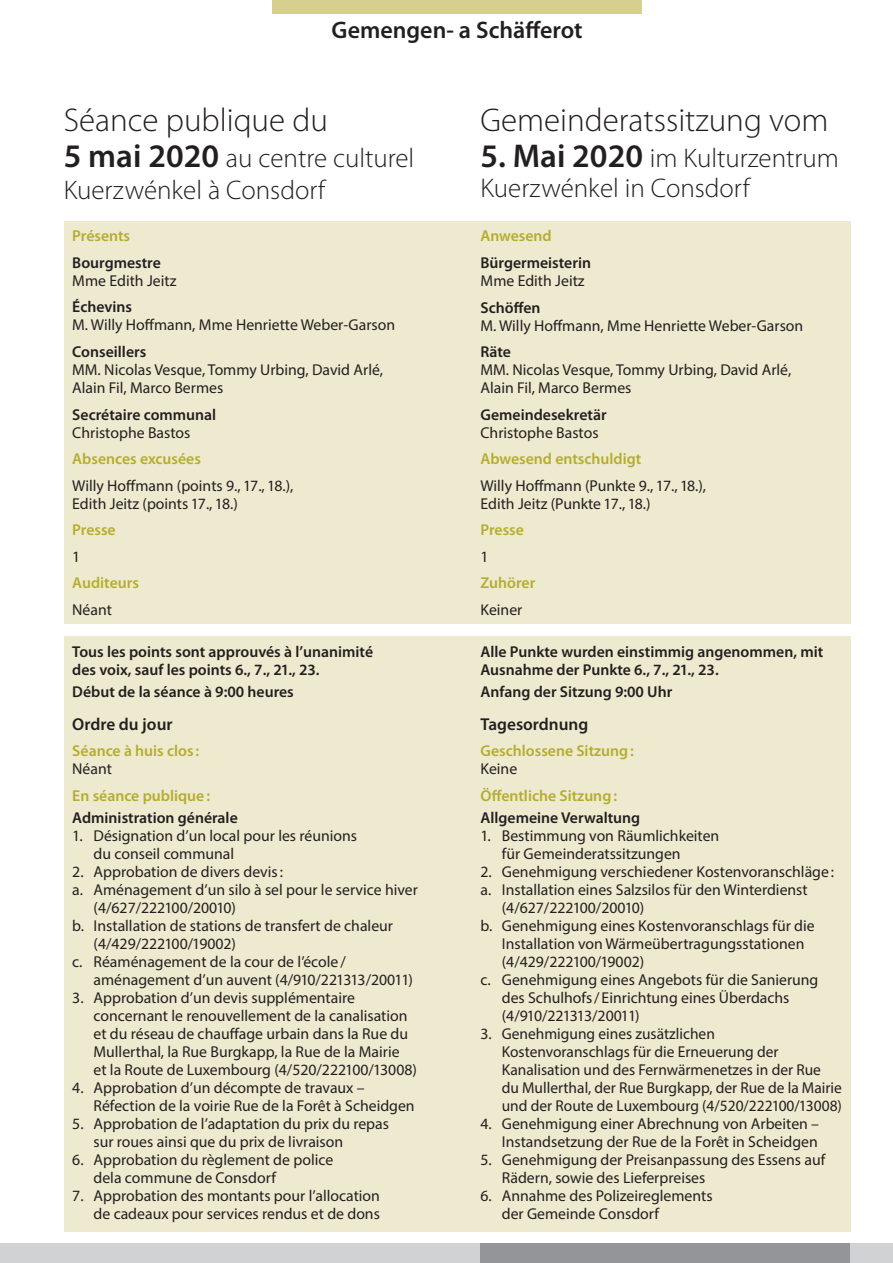
<style>
.page{position:relative;width:893px;height:1263px;background:#fff}
.page>*{position:absolute;margin:0;border:0;box-sizing:border-box;transform-origin:0 0}
.t1{font:300 33px "Myriad Pro";color:#231f20}
.t2{font:300 27px/31.5px "Myriad Pro";color:#231f20}
.t3{font:600 24px "Myriad Pro";color:#231f20}
.t4{font:600 17.25px "Myriad Pro";color:#231f20}
.t5{font:15.75px/18px "Myriad Pro";color:#231f20}
.t6{font:600 15.75px/18px "Myriad Pro";color:#231f20}
.t7{font:600 15.75px "Myriad Pro";color:#b5ad2e}
.t8{font:15.75px "Myriad Pro";letter-spacing:-.06em;color:#231f20}
.s1{font-weight:600;font-size:33px}
</style>
<div class="page">
<div style="left:0;top:1243px;width:893px;height:20px;background:#d1d2d4"></div>
<div style="left:480px;top:1243px;width:370px;height:20px;background:#939598"></div>
<div style="left:272px;top:0;width:370px;height:14px;background:#d6cf8e"></div>
<div style="left:64px;top:636px;width:786px;height:596px;background:#edeacf"></div>
<div style="left:64px;top:221px;width:786px;height:402px;background:#edeacf"></div>
<h3 class="t3" style="left:332px;top:17px;width:253px">Gemengen- a Schäfferot</h3>
<h1 class="t1" style="left:64px;top:102px;width:266px">Séance publique du</h1>
<h2 class="t2" style="left:64px;top:143px;width:352px"><span class="s1">5 mai 2020</span> au centre culturel<br>Kuerzwénkel à Consdorf</h2>
<p class="t7" style="left:72px;top:227px;width:59px">Présents</p>
<p class="t6" style="left:72px;top:254px;width:90px">Bourgmestre</p>
<p class="t5" style="left:72px;top:271px;width:106px">Mme Edith Jeitz</p>
<p class="t6" style="left:72px;top:298px;width:61px">Échevins</p>
<p class="t5" style="left:72px;top:316px;width:324px">M. Willy Hoffmann, Mme Henriette Weber-Garson</p>
<p class="t6" style="left:72px;top:343px;width:76px">Conseillers</p>
<p class="t5" style="left:72px;top:360px;width:312px">MM. Nicolas Vesque, Tommy Urbing, David Arlé,<br>Alain Fil, Marco Bermes</p>
<p class="t6" style="left:72px;top:405px;width:146px">Secrétaire communal</p>
<p class="t5" style="left:72px;top:423px;width:120px">Christophe Bastos</p>
<p class="t7" style="left:72px;top:450px;width:130px">Absences excusées</p>
<p class="t5" style="left:72px;top:476px;width:223px">Willy Hoffmann (points 9., 17., 18.),<br>Edith Jeitz (points 17., 18.)</p>
<p class="t7" style="left:72px;top:521px;width:45px">Presse</p>
<p class="t5" style="left:72px;top:547px;width:10px">1</p>
<p class="t7" style="left:72px;top:574px;width:68px">Auditeurs</p>
<p class="t5" style="left:72px;top:600px;width:41px">Néant</p>
<p class="t6" style="left:72px;top:643px;width:302px">Tous les points sont approuvés à l’unanimité des voix, sauf les points 6., 7., 21., 23.</p>
<p class="t6" style="left:72px;top:683px;width:223px">Début de la séance à 9:00 heures</p>
<p class="t4" style="left:72px;top:714px;width:102px">Ordre du jour</p>
<p class="t7" style="left:72px;top:742px;width:129px">Séance à huis clos :</p>
<p class="t5" style="left:72px;top:759px;width:41px">Néant</p>
<p class="t7" style="left:72px;top:786px;width:139px">En séance publique:</p>
<p class="t6" style="left:72px;top:809px;width:167px">Administration générale</p>
<p class="t5" style="left:94px;top:826px;width:265px;text-indent:-21px">1. Désignation d’un local pour les réunions du conseil communal</p>
<p class="t5" style="left:72px;top:862px;width:212px">2. Approbation de divers devis:</p>
<p class="t5" style="left:72px;top:880px;width:347px">a. Aménagement d’un silo à sel pour le service hiver</p>
<p class="t5" style="left:94px;top:898px;width:144px">(4/627/222100/20010)</p>
<p class="t5" style="left:72px;top:916px;width:322px">b. Installation de stations de transfert de chaleur</p>
<p class="t5" style="left:94px;top:934px;width:144px">(4/429/222100/19002)</p>
<p class="t5" style="left:72px;top:952px;width:275px">c. Réaménagement de la cour de l’école/</p>
<p class="t5" style="left:94px;top:970px;width:321px">aménagement d’un auvent (4/910/221313/20011)</p>
<p class="t5" style="left:94px;top:988px;width:325px;text-indent:-21px">3. Approbation d’un devis supplémentaire concernant le renouvellement de la canalisation et du réseau de chauffage urbain dans la Rue du Mullerthal, la Rue Burgkapp, la Rue de la Mairie<br>et la Route de Luxembourg (4/520/222100/13008)</p>
<p class="t5" style="left:94px;top:1078px;width:323px;text-indent:-21px">4. Approbation d’un décompte de travaux –<br>Réfection de la voirie Rue de la Forêt à Scheidgen</p>
<p class="t5" style="left:94px;top:1114px;width:297px;text-indent:-21px">5. Approbation de l’adaptation du prix du repas sur roues ainsi que du prix de livraison</p>
<p class="t5" style="left:94px;top:1150px;width:241px;text-indent:-21px">6. Approbation du règlement de police dela commune de Consdorf</p>
<p class="t5" style="left:72px;top:1186px;width:309px;text-align:right">7. Approbation des montants pour l’allocation de cadeaux pour services rendus et de dons</p>
<h1 class="t1" style="left:480px;top:102px;width:349px">Gemeinderatssitzung vom</h1>
<h2 class="t2" style="left:480px;top:144px;width:360px;line-height:30px"><span class="s1">5. Mai 2020</span> im Kulturzentrum<br>Kuerzwénkel in Consdorf</h2>
<p class="t7" style="left:480px;top:227px;width:73px">Anwesend</p>
<p class="t6" style="left:480px;top:254px;width:112px">Bürgermeisterin</p>
<p class="t5" style="left:480px;top:271px;width:106px">Mme Edith Jeitz</p>
<p class="t6" style="left:480px;top:298px;width:61px">Schöffen</p>
<p class="t5" style="left:480px;top:316px;width:324px">M. Willy Hoffmann, Mme Henriette Weber-Garson</p>
<p class="t6" style="left:480px;top:343px;width:32px">Räte</p>
<p class="t5" style="left:480px;top:360px;width:312px">MM. Nicolas Vesque, Tommy Urbing, David Arlé,<br>Alain Fil, Marco Bermes</p>
<p class="t6" style="left:480px;top:405px;width:128px">Gemeindesekretär</p>
<p class="t5" style="left:480px;top:423px;width:120px">Christophe Bastos</p>
<p class="t7" style="left:480px;top:450px;width:162px">Abwesend entschuldigt</p>
<p class="t5" style="left:480px;top:476px;width:227px">Willy Hoffmann (Punkte 9., 17., 18.),<br>Edith Jeitz (Punkte 17., 18.)</p>
<p class="t7" style="left:480px;top:521px;width:45px">Presse</p>
<p class="t5" style="left:480px;top:547px;width:10px">1</p>
<p class="t7" style="left:480px;top:574px;width:56px">Zuhörer</p>
<p class="t5" style="left:480px;top:600px;width:43px">Keiner</p>
<p class="t6" style="left:480px;top:643px;width:344px">Alle Punkte wurden einstimmig angenommen, mit<br>Ausnahme der Punkte 6., 7., 21., 23.</p>
<p class="t6" style="left:480px;top:683px;width:193px">Anfang der Sitzung 9:00 Uhr</p>
<p class="t4" style="left:480px;top:714px;width:109px">Tagesordnung</p>
<p class="t7" style="left:480px;top:742px;width:155px">Geschlossene Sitzung:</p>
<p class="t5" style="left:480px;top:759px;width:38px">Keine</p>
<p class="t7" style="left:480px;top:786px;width:138px">Öffentliche Sitzung:</p>
<p class="t6" style="left:480px;top:809px;width:161px">Allgemeine Verwaltung</p>
<p class="t5" style="left:502px;top:826px;width:219px;text-indent:-21px">1. Bestimmung von Räumlichkeiten für Gemeinderatssitzungen</p>
<p class="t5" style="left:480px;top:862px;width:355px">2. Genehmigung verschiedener Kostenvoranschläge:</p>
<p class="t5" style="left:480px;top:880px;width:329px">a. Installation eines Salzsilos für den Winterdienst</p>
<p class="t5" style="left:502px;top:898px;width:144px">(4/627/222100/20010)</p>
<p class="t5" style="left:480px;top:916px;width:336px">b. Genehmigung eines Kostenvoranschlags für die</p>
<p class="t5" style="left:502px;top:934px;width:304px">Installation von Wärmeübertragungsstationen</p>
<p class="t5" style="left:502px;top:952px;width:144px">(4/429/222100/19002)</p>
<p class="t5" style="left:480px;top:970px;width:339px">c. Genehmigung eines Angebots für die Sanierung</p>
<p class="t5" style="left:502px;top:988px;width:289px">des Schulhofs/ Einrichtung eines Überdachs</p>
<p class="t8" style="left:502px;top:1006px;width:139px">(4/910/221313/20011)</p>
<p class="t5" style="left:502px;top:1024px;width:342px;text-indent:-21px">3. Genehmigung eines zusätzlichen Kostenvoranschlags für die Erneuerung der Kanalisation und des Fernwärmenetzes in der Rue du Mullerthal, der Rue Burgkapp, der Rue de la Mairie und der Route de Luxembourg (4/520/222100/13008)</p>
<p class="t5" style="left:480px;top:1114px;width:340px;text-align:right">4. Genehmigung einer Abrechnung von Arbeiten –<br>Instandsetzung der Rue de la Forêt in Scheidgen</p>
<p class="t5" style="left:502px;top:1150px;width:325px;text-indent:-21px">5. Genehmigung der Preisanpassung des Essens auf<br>Rädern, sowie des Lieferpreises</p>
<p class="t5" style="left:502px;top:1186px;width:212px;text-indent:-21px">6. Annahme des Polizeireglements der Gemeinde Consdorf</p>
</div>
